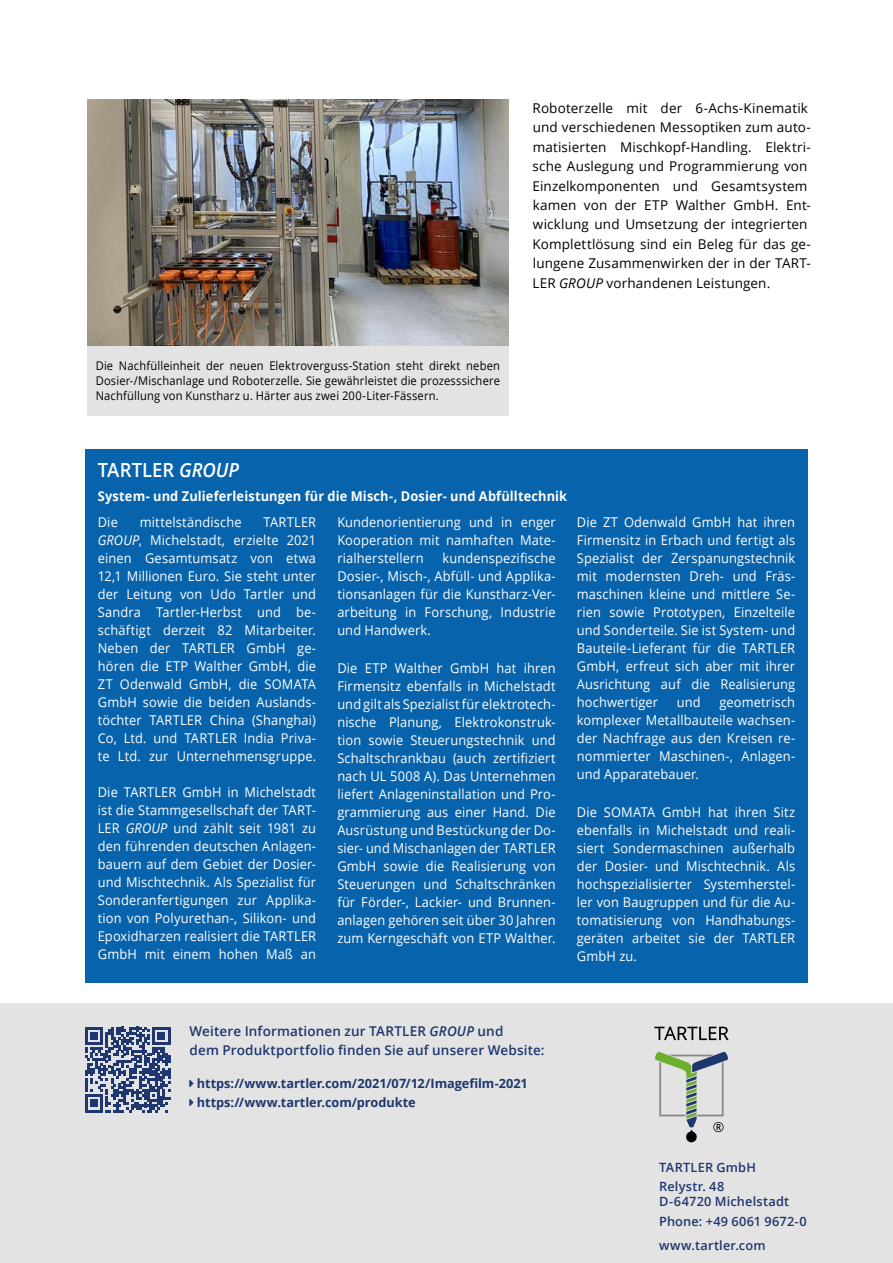
<style>
.page{position:relative;width:893px;height:1263px;background:#fff}
.page>*{position:absolute;margin:0;border:0;box-sizing:border-box;transform-origin:0 0}
.t1{font:600 19.5px "Open Sans";color:#fff;scale:.95 1}
.t2{font:13.5px/18px "Open Sans";letter-spacing:.01em;color:#fff;text-align:justify;scale:.95 1}
.t3{font:13.5px/19.5px "Open Sans";letter-spacing:.01em;color:#000}
.t4{font:600 13.5px/19.5px "Open Sans";letter-spacing:.01em;color:#1e376e}
.t5{font:700 13.5px "Open Sans";letter-spacing:.01em;color:#fff;scale:.95 1}
.t6{font:700 12.75px/19.5px "Open Sans";letter-spacing:-.005em;color:#1e376e}
.t7{font:600 12.75px/19.5px "Open Sans";letter-spacing:.015em;color:#1e376e}
.t8{font:12px/15px "Open Sans";letter-spacing:.015em;color:#000;text-align:justify;scale:.93 1}
.s1{font-style:italic}
</style>
<div class="page">
<div style="left:0;top:1003px;width:893px;height:260px;background:#e3e3e3"></div>
<svg style="left:85px;top:1027px;width:85px;height:85px"></svg>
<svg style="left:654px;top:1026px;width:75px;height:14px"></svg>
<svg style="left:655px;top:1052px;width:73px;height:90px"></svg>
<img style="left:87px;top:100px;width:422px;height:245px">
<div style="left:87px;top:346px;width:422px;height:69px;background:#e3e3e3"></div>
<div style="left:85px;top:449px;width:723px;height:533px;background:#0763ac"></div>
<p class="t8" style="left:96px;top:358px;width:436px">Die Nachfülleinheit der neuen Elektroverguss-Station steht direkt neben Dosier-/Mischanlage und Roboterzelle. Sie gewährleistet die prozesssichere Nachfüllung von Kunstharz u. Härter aus zwei 200-Liter-Fässern.</p>
<p class="t3" style="left:532px;top:98px;width:280px">Roboterzelle mit der 6-Achs-Kinematik und verschiedenen Messoptiken zum auto&shy;matisierten Mischkopf-Handling. Elektri&shy;sche Auslegung und Programmierung von Einzelkomponenten und Gesamtsystem kamen von der ETP Walther GmbH. Ent&shy;wicklung und Umsetzung der integrierten Komplettlösung sind ein Beleg für das ge&shy;lungene Zusammenwirken der in der TART-LER <span class="s1">GROUP</span> vorhandenen Leistungen.</p>
<h1 class="t1" style="left:98px;top:456px;width:150px">TARTLER <span class="s1">GROUP</span></h1>
<p class="t5" style="left:98px;top:486px;width:496px">System- und Zulieferleistungen für die Misch-, Dosier- und Abfülltechnik</p>
<p class="t2" style="left:98px;top:513px;width:23px">Die</p>
<p class="t2" style="left:140px;top:513px;width:109px">mittelständische</p>
<p class="t2" style="left:337px;top:513px;width:231px">Kundenorientierung und in enger Kooperation mit namhaften Mate&shy;rialherstellern</p>
<p class="t2" style="left:98px;top:513px;width:231px;text-indent:166px">TARTLER <span class="s1">GROUP</span>, Michelstadt, erzielte 2021 einen Gesamtumsatz von etwa 12,1 Millionen Euro. Sie steht unter der Leitung von Udo Tartler und Sandra Tartler-Herbst und be&shy;schäftigt derzeit 82 Mitarbeiter.<br>Neben der TARTLER GmbH ge&shy;hören die ETP Walther GmbH, die ZT Odenwald GmbH, die SOMATA GmbH sowie die beiden Auslands&shy;töchter TARTLER China (Shanghai)<br>Co, Ltd. und TARTLER India Priva&shy;te Ltd. zur Unternehmensgruppe.</p>
<p class="t2" style="left:98px;top:783px;width:231px">Die TARTLER GmbH in Michelstadt ist die Stammgesellschaft der TART-LER <span class="s1">GROUP</span> und zählt seit 1981 zu den führenden deutschen Anlagen&shy;bauern auf dem Gebiet der Dosier&shy;und Mischtechnik. Als Spezialist für Sonderanfertigungen zur Applika&shy;tion von Polyurethan-, Silikon- und Epoxidharzen realisiert die TARTLER GmbH mit einem hohen Maß an</p>
<p class="t2" style="left:337px;top:549px;width:231px;text-indent:105px">kundenspezifische Dosier-, Misch-, Abfüll- und Applika&shy;tionsanlagen für die Kunstharz-Ver&shy;arbeitung in Forschung, Industrie und Handwerk.</p>
<p class="t2" style="left:337px;top:658px;width:231px">Die ETP Walther GmbH hat ihren Firmensitz ebenfalls in Michelstadt und gilt als Spezialist für elektrotech&shy;nische Planung, Elektrokonstruk&shy;tion sowie Steuerungstechnik und Schaltschrankbau (auch zertifiziert nach UL 5008 A). Das Unternehmen liefert Anlageninstallation und Pro&shy;grammierung aus einer Hand. Die Ausrüstung und Bestückung der Do&shy;sier- und Mischanlagen der TARTLER GmbH sowie die Realisierung von Steuerungen und Schaltschränken für Förder-, Lackier- und Brunnen&shy;anlagen gehören seit über 30 Jahren zum Kerngeschäft von ETP Walther.</p>
<p class="t2" style="left:577px;top:513px;width:231px">Die ZT Odenwald GmbH hat ihren Firmensitz in Erbach und fertigt als Spezialist der Zerspanungstechnik mit modernsten Dreh- und Fräs&shy;maschinen kleine und mittlere Se&shy;rien sowie Prototypen, Einzelteile und Sonderteile. Sie ist System- und Bauteile-Lieferant für die TARTLER GmbH, erfreut sich aber mit ihrer Ausrichtung auf die Realisierung hochwertiger</p>
<p class="t2" style="left:577px;top:693px;width:231px;text-indent:142px">geometrisch komplexer Metallbauteile wachsen&shy;der Nachfrage aus den Kreisen re&shy;nommierter Maschinen-, Anlagen&shy;und Apparatebauer.</p>
<p class="t2" style="left:577px;top:802px;width:231px">Die SOMATA GmbH hat ihren Sitz ebenfalls in Michelstadt und reali&shy;siert Sondermaschinen außerhalb der Dosier- und Mischtechnik. Als hochspezialisierter Systemherstel&shy;ler von Baugruppen und für die Au&shy;tomatisierung von Handhabungs&shy;geräten arbeitet sie der TARTLER GmbH zu.</p>
<p class="t2" style="left:677px;top:693px;width:27px">und</p>
<p class="t4" style="left:189px;top:1021px;width:357px">Weitere Informationen zur TARTLER <span class="s1">GROUP</span> und<br>dem Produktportfolio finden Sie auf unserer Website:</p>
<p class="t6" style="left:197px;top:1073px;width:333px">https://www.tartler.com/2021/07/12/Imagefilm-2021 https://www.tartler.com/produkte</p>
<p class="t7" style="left:659px;top:1157px;width:98px">TARTLER GmbH<br>Relystr. 48</p>
<p class="t7" style="left:659px;top:1192px;width:149px">D-64720 Michelstadt<br>Phone: +49 6061 9672-0</p>
<p class="t7" style="left:659px;top:1235px;width:108px">www.tartler.com</p>
</div>
